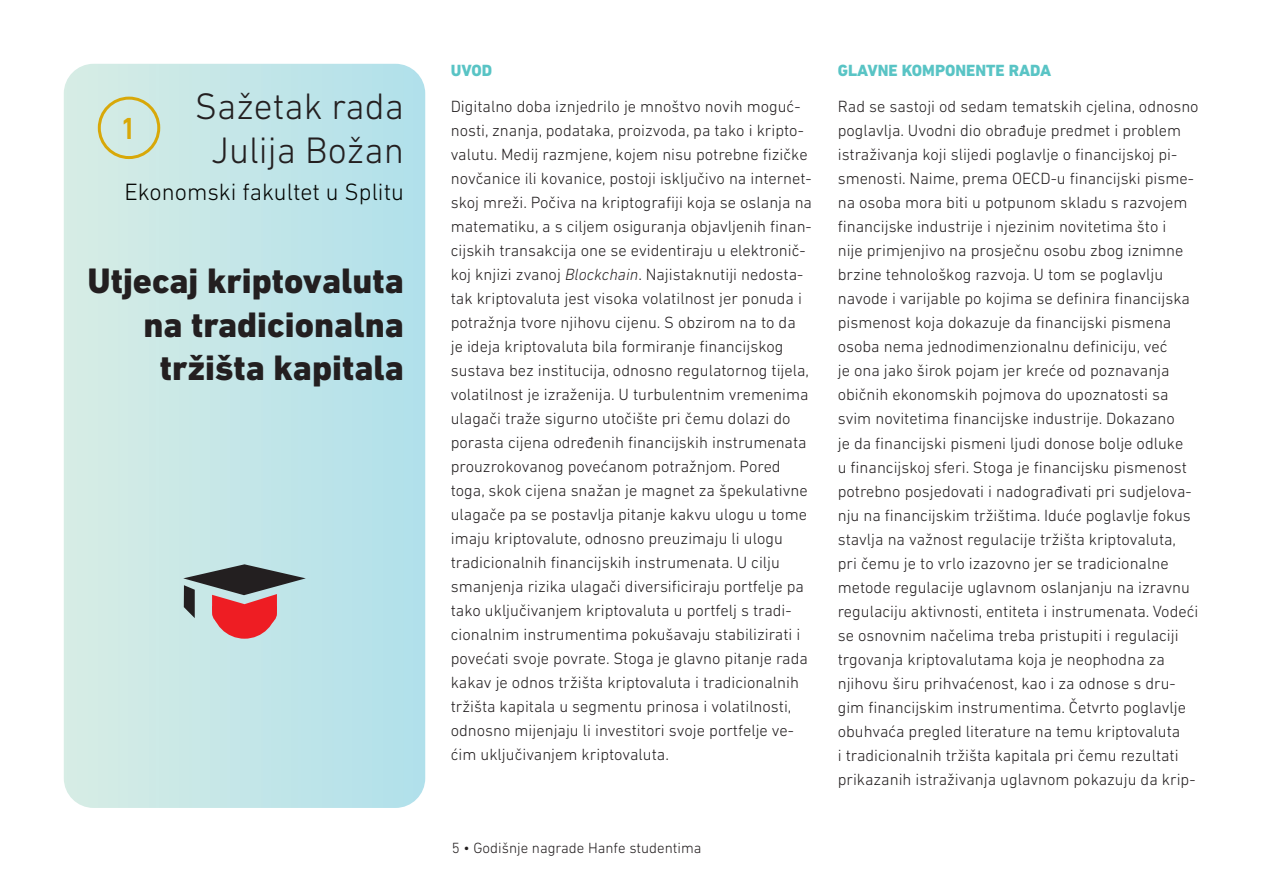
<style>
.page{position:relative;width:1263px;height:893px;background:#fff}
.page>*{position:absolute;margin:0;border:0;box-sizing:border-box;transform-origin:0 0}
.t1{font:300 37.5px/43.5px "DIN Next LT Pro";color:#231f20;text-align:center}
.t2{font:800 36px/43.5px "DIN Next LT Pro";color:#231f20;text-align:right}
.t3{font:500 31.05px "DIN Next LT Pro";color:#d8a809}
.t4{font:300 24px "DIN Next LT Pro";color:#040503}
.t5{font:300 16.5px/24px "DIN Next LT Pro";color:#231f20}
.t6{font:800 16.5px "DIN Next LT Pro";color:#59c4c5}
.t7{font:300 15px "DIN Next LT Pro";color:#231f20}
.s1{font-style:italic}
</style>
<div class="page">
<svg style="left:64px;top:64px;width:361px;height:744px;background:#c3e6e7"></svg>
<div style="left:98px;top:97px;width:62px;height:62px;border:3px solid #d8a809;border-radius:50%"></div>
<svg style="left:183px;top:564px;width:123px;height:75px;background:#a7888b"></svg>
<h1 class="t1" style="left:195px;top:84px;width:211px">Sažetak rada<br>Julija Božan</h1>
<h3 class="t4" style="left:124px;top:178px;width:281px">Ekonomski fakultet u Splitu</h3>
<h3 class="t3" style="left:120px;top:111px;width:19px">1</h3>
<h2 class="t2" style="left:88px;top:259px;width:318px">Utjecaj kriptovaluta na tradicionalna tržišta kapitala</h2>
<p class="t6" style="left:451px;top:61px;width:43px">UVOD</p>
<p class="t5" style="left:451px;top:94px;width:363px">Digitalno doba iznjedrilo je mnoštvo novih moguć&shy;nosti, znanja, podataka, proizvoda, pa tako i kripto&shy;valutu. Medij razmjene, kojem nisu potrebne fizičke novčanice ili kovanice, postoji isključivo na internet&shy;skoj mreži. Počiva na kriptografiji koja se oslanja na matematiku, a s ciljem osiguranja objavljenih finan&shy;cijskih transakcija one se evidentiraju u elektronič&shy;koj knjizi zvanoj <span class="s1">Blockchain</span>. Najistaknutiji nedosta&shy;tak kriptovaluta jest visoka volatilnost jer ponuda i potražnja tvore njihovu cijenu. S obzirom na to da je ideja kriptovaluta bila formiranje financijskog sustava bez institucija, odnosno regulatornog tijela, volatilnost je izraženija. U turbulentnim vremenima ulagači traže sigurno utočište pri čemu dolazi do porasta cijena određenih financijskih instrumenata prouzrokovanog povećanom potražnjom. Pored toga, skok cijena snažan je magnet za špekulativne ulagače pa se postavlja pitanje kakvu ulogu u tome imaju kriptovalute, odnosno preuzimaju li ulogu tradicionalnih financijskih instrumenata. U cilju smanjenja rizika ulagači diversificiraju portfelje pa tako uključivanjem kriptovaluta u portfelj s tradi&shy;cionalnim instrumentima pokušavaju stabilizirati i povećati svoje povrate. Stoga je glavno pitanje rada kakav je odnos tržišta kriptovaluta i tradicionalnih tržišta kapitala u segmentu prinosa i volatilnosti, odnosno mijenjaju li investitori svoje portfelje ve&shy;ćim uključivanjem kriptovaluta.</p>
<p class="t7" style="left:452px;top:839px;width:251px">5 • Godišnje nagrade Hanfe studentima</p>
<p class="t6" style="left:838px;top:61px;width:215px">GLAVNE KOMPONENTE RADA</p>
<p class="t5" style="left:838px;top:95px;width:362px">Rad se sastoji od sedam tematskih cjelina, odnosno poglavlja. Uvodni dio obrađuje predmet i problem istraživanja koji slijedi poglavlje o financijskoj pi&shy;smenosti. Naime, prema OECD-u financijski pisme&shy;na osoba mora biti u potpunom skladu s razvojem financijske industrije i njezinim novitetima što i<br>nije primjenjivo na prosječnu osobu zbog iznimne brzine tehnološkog razvoja. U tom se poglavlju navode i varijable po kojima se definira financijska pismenost koja dokazuje da financijski pismena osoba nema jednodimenzionalnu definiciju, već<br>je ona jako širok pojam jer kreće od poznavanja običnih ekonomskih pojmova do upoznatosti sa svim novitetima financijske industrije. Dokazano<br>je da financijski pismeni ljudi donose bolje odluke<br>u financijskoj sferi. Stoga je financijsku pismenost potrebno posjedovati i nadograđivati pri sudjelova&shy;nju na financijskim tržištima. Iduće poglavlje fokus stavlja na važnost regulacije tržišta kriptovaluta, pri čemu je to vrlo izazovno jer se tradicionalne metode regulacije uglavnom oslanjanju na izravnu regulaciju aktivnosti, entiteta i instrumenata. Vodeći se osnovnim načelima treba pristupiti i regulaciji trgovanja kriptovalutama koja je neophodna za njihovu širu prihvaćenost, kao i za odnose s dru&shy;gim financijskim instrumentima. Četvrto poglavlje obuhvaća pregled literature na temu kriptovaluta<br>i tradicionalnih tržišta kapitala pri čemu rezultati prikazanih istraživanja uglavnom pokazuju da krip-</p>
</div>
